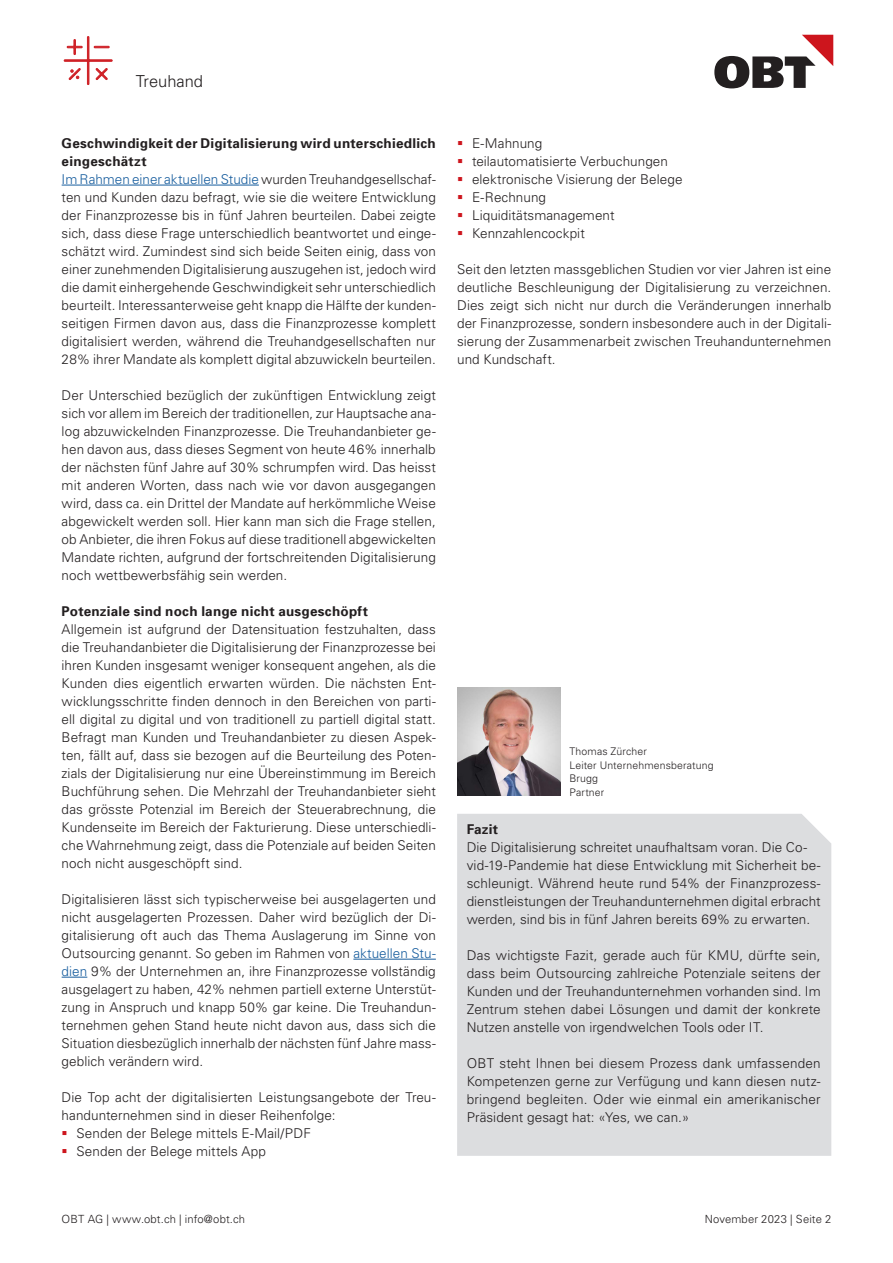
<style>
.page{position:relative;width:893px;height:1263px;background:#fff}
.page>*{position:absolute;margin:0;border:0;box-sizing:border-box;transform-origin:0 0}
.t1{font:300 16.5px "Univers";color:#231f20}
.Lauftext{font:300 13.5px/18px "Univers";letter-spacing:.005em;color:#231f20;text-align:justify}
.Fazit{font:300 13.5px/18px "Univers";letter-spacing:.005em;color:#231f20;text-align:justify}
.Untertitel{font:700 13.5px/18px "Univers";letter-spacing:.02em;color:#231f20}
.t2{font:300 11.25px "Univers";letter-spacing:.015em;color:#231f20}
.Autor{font:300 10.5px/13.5px "Univers";letter-spacing:.015em;color:#231f20}
.s1{color:#175d9e}
</style>
<div class="page">
<svg style="left:64px;top:36px;width:49px;height:49px"></svg>
<svg style="left:714px;top:35px;width:119px;height:53px"></svg>
<div style="left:457px;top:814px;width:374px;height:342px;background:#dcdddf"></div>
<img style="left:457px;top:688px;width:104px;height:108px">
<hr style="left:62px;top:185px;width:197px;height:1px;background:#175d9e">
<hr style="left:353px;top:959px;width:83px;height:1px;background:#175d9e">
<svg style="left:62px;top:977px;width:25px;height:1px"></svg>
<p class="t1" style="left:136px;top:71px;width:69px">Treuhand</p>
<p class="Untertitel" style="left:62px;top:134px;width:376px">Geschwindigkeit der Digitalisierung wird unterschiedlich eingeschätzt</p>
<p class="Lauftext" style="left:62px;top:170px;width:376px"><span class="s1">Im Rahmen einer aktuellen Studie</span> wurden Treuhandgesellschaf&shy;ten und Kunden dazu befragt, wie sie die weitere Entwicklung der Finanzprozesse bis in fünf Jahren beurteilen. Dabei zeigte sich, dass diese Frage unterschiedlich beantwortet und einge&shy;schätzt wird. Zumindest sind sich beide Seiten einig, dass von einer zunehmenden Digitalisierung auszugehen ist, jedoch wird die damit einhergehende Geschwindigkeit sehr unterschiedlich beurteilt. Interessanterweise geht knapp die Hälfte der kunden&shy;seitigen Firmen davon aus, dass die Finanzprozesse komplett digitalisiert werden, während die Treuhandgesellschaften nur 28% ihrer Mandate als komplett digital abzuwickeln beurteilen.</p>
<p class="Lauftext" style="left:62px;top:386px;width:376px">Der Unterschied bezüglich der zukünftigen Entwicklung zeigt sich vor allem im Bereich der traditionellen, zur Hauptsache ana&shy;log abzuwickelnden Finanzprozesse. Die Treuhandanbieter ge&shy;hen davon aus, dass dieses Segment von heute 46% innerhalb der nächsten fünf Jahre auf 30% schrumpfen wird. Das heisst mit anderen Worten, dass nach wie vor davon ausgegangen wird, dass ca. ein Drittel der Mandate auf herkömmliche Weise abgewickelt werden soll. Hier kann man sich die Frage stellen, ob Anbieter, die ihren Fokus auf diese traditionell abgewickelten Mandate richten, aufgrund der fortschreitenden Digitalisierung noch wettbewerbsfähig sein werden.</p>
<p class="Untertitel" style="left:62px;top:602px;width:308px">Potenziale sind noch lange nicht ausgeschöpft</p>
<p class="Lauftext" style="left:62px;top:620px;width:376px">Allgemein ist aufgrund der Datensituation festzuhalten, dass die Treuhandanbieter die Digitalisierung der Finanzprozesse bei ihren Kunden insgesamt weniger konsequent angehen, als die Kunden dies eigentlich erwarten würden. Die nächsten Ent&shy;wicklungsschritte finden dennoch in den Bereichen von parti&shy;ell digital zu digital und von traditionell zu partiell digital statt.<br>Befragt man Kunden und Treuhandanbieter zu diesen Aspek&shy;ten, fällt auf, dass sie bezogen auf die Beurteilung des Poten&shy;zials der Digitalisierung nur eine Übereinstimmung im Bereich Buchführung sehen. Die Mehrzahl der Treuhandanbieter sieht das grösste Potenzial im Bereich der Steuerabrechnung, die Kundenseite im Bereich der Fakturierung. Diese unterschiedli&shy;che Wahrnehmung zeigt, dass die Potenziale auf beiden Seiten noch nicht ausgeschöpft sind.</p>
<p class="Lauftext" style="left:62px;top:890px;width:376px">Digitalisieren lässt sich typischerweise bei ausgelagerten und nicht ausgelagerten Prozessen. Daher wird bezüglich der Di&shy;gitalisierung oft auch das Thema Auslagerung im Sinne von Outsourcing genannt. So geben im Rahmen von <span class="s1">aktuellen Stu&shy;dien</span> 9% der Unternehmen an, ihre Finanzprozesse vollständig ausgelagert zu haben, 42% nehmen partiell externe Unterstüt&shy;zung in Anspruch und knapp 50% gar keine. Die Treuhandun&shy;ternehmen gehen Stand heute nicht davon aus, dass sich die Situation diesbezüglich innerhalb der nächsten fünf Jahre mass&shy;geblich verändern wird.</p>
<p class="Lauftext" style="left:62px;top:1088px;width:376px">Die Top acht der digitalisierten Leistungsangebote der Treu&shy;handunternehmen sind in dieser Reihenfolge:</p>
<p class="Lauftext" style="left:77px;top:1124px;width:236px">Senden der Belege mittels E-Mail/PDF</p>
<p class="Lauftext" style="left:77px;top:1142px;width:191px">Senden der Belege mittels App</p>
<p class="Lauftext" style="left:472px;top:134px;width:72px">E-Mahnung</p>
<p class="Lauftext" style="left:472px;top:152px;width:197px">teilautomatisierte Verbuchungen</p>
<p class="Lauftext" style="left:472px;top:170px;width:212px">elektronische Visierung der Belege</p>
<p class="Lauftext" style="left:472px;top:188px;width:76px">E-Rechnung</p>
<p class="Lauftext" style="left:472px;top:206px;width:144px">Liquiditätsmanagement</p>
<p class="Lauftext" style="left:472px;top:224px;width:114px">Kennzahlencockpit</p>
<p class="Lauftext" style="left:457px;top:260px;width:376px">Seit den letzten massgeblichen Studien vor vier Jahren ist eine deutliche Beschleunigung der Digitalisierung zu verzeichnen.<br>Dies zeigt sich nicht nur durch die Veränderungen innerhalb der Finanzprozesse, sondern insbesondere auch in der Digitali&shy;sierung der Zusammenarbeit zwischen Treuhandunternehmen und Kundschaft.</p>
<p class="Autor" style="left:569px;top:745px;width:79px">Thomas Zürcher</p>
<p class="Autor" style="left:569px;top:758px;width:146px">Leiter Unternehmensberatung<br>Brugg</p>
<p class="Autor" style="left:569px;top:785px;width:37px">Partner</p>
<p class="Untertitel" style="left:467px;top:820px;width:33px">Fazit</p>
<p class="Fazit" style="left:467px;top:838px;width:355px;text-align:left">Die Digitalisierung schreitet unaufhaltsam voran. Die Co&shy;vid-19-Pandemie hat diese Entwicklung mit Sicherheit be&shy;schleunigt. Während heute rund 54% der Finanzprozess&shy;dienstleistungen der Treuhandunternehmen digital erbracht werden, sind bis in fünf Jahren bereits 69% zu erwarten.</p>
<p class="Fazit" style="left:467px;top:946px;width:356px">Das wichtigste Fazit, gerade auch für KMU, dürfte sein, dass beim Outsourcing zahlreiche Potenziale seitens der Kunden und der Treuhandunternehmen vorhanden sind. Im Zentrum stehen dabei Lösungen und damit der konkrete Nutzen anstelle von irgendwelchen Tools oder IT.</p>
<p class="Fazit" style="left:467px;top:1054px;width:356px">OBT steht Ihnen bei diesem Prozess dank umfassenden Kompetenzen gerne zur Verfügung und kann diesen nutz&shy;bringend begleiten. Oder wie einmal ein amerikanischer Präsident gesagt hat: «Yes, we can.»</p>
<p class="t2" style="left:62px;top:1212px;width:185px">OBT AG | www.obt.ch | info@obt.ch</p>
<p class="t2" style="left:705px;top:1212px;width:128px">November 2023 | Seite 2</p>
</div>
